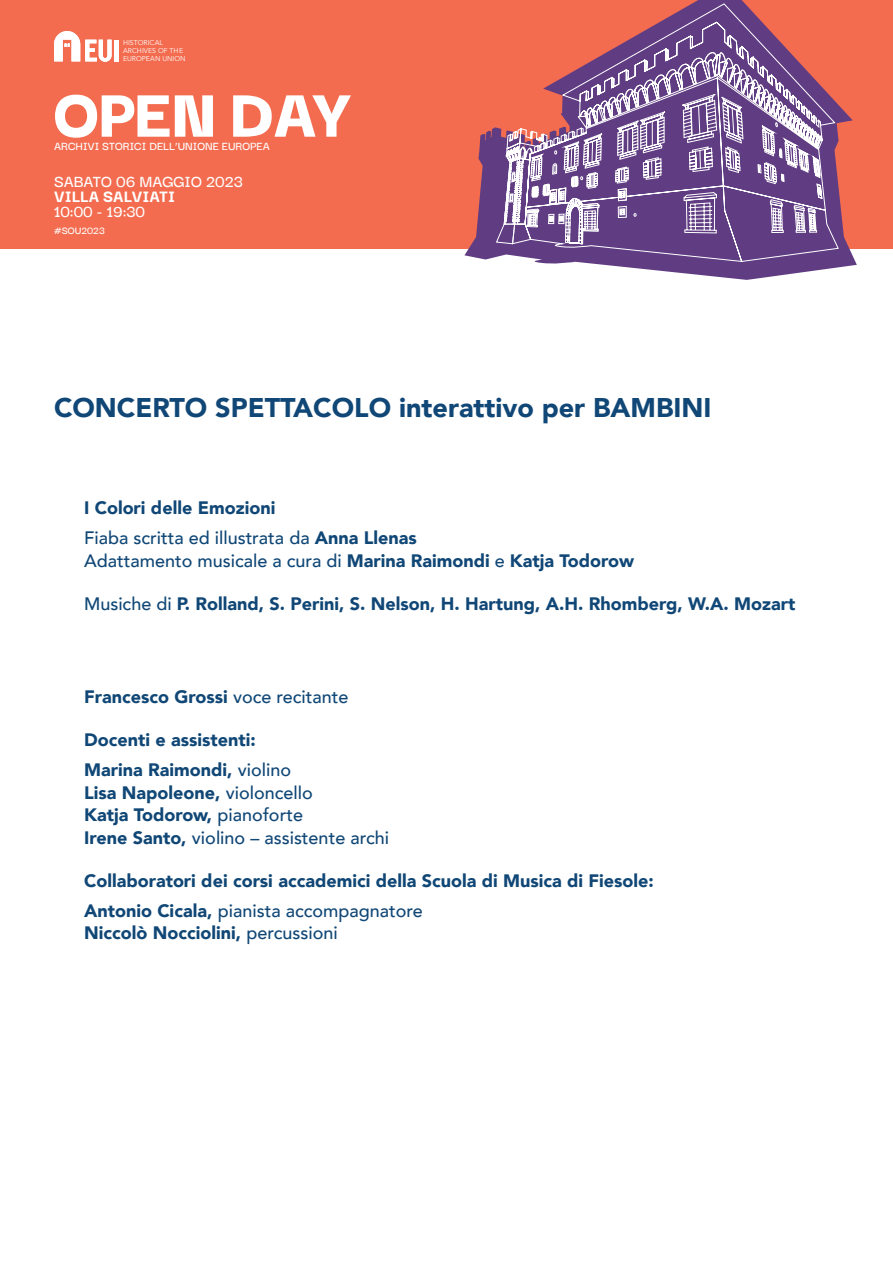
<style>
.page{position:relative;width:893px;height:1263px;background:#fff}
.page>*{position:absolute;margin:0;border:0;box-sizing:border-box;transform-origin:0 0}
.t1{font:900 73.35px "Darker Grotesque";letter-spacing:-.02em;color:#fff}
.t2{font:900 27px "Avenir";color:#104776}
.t3{font:900 18px/30px "Avenir";color:#104776}
.t4{font:500 18px/22.5px "Avenir";color:#104776}
.t5{font:600 18px "Darker Grotesque";color:#fff}
.t6{font:800 18px "Darker Grotesque";color:#fff}
.t7{font:600 12.75px "Darker Grotesque";color:#fff}
.t8{font:600 11.4px "Darker Grotesque";color:#fff}
.t9{font:7.05px/8.4px "Avenir";color:#fff}
.s1{font-weight:500}
.s2{font-weight:900}
</style>
<div class="page">
<div style="left:0;top:0;width:893px;height:248px;background:#f36c4f"></div>
<svg style="left:464px;top:105px;width:393px;height:163px"></svg>
<svg style="left:648px;top:0;width:121px;height:29px"></svg>
<svg style="left:496px;top:29px;width:343px;height:251px"></svg>
<svg style="left:504px;top:94px;width:318px;height:150px;background:#8e6e9e"></svg>
<div style="left:114px;top:40px;width:5px;height:21px;background:#fff"></div>
<svg style="left:54px;top:31px;width:58px;height:31px"></svg>
<p class="t9" style="left:123px;top:38px;width:64px">HISTORICAL<br>ARCHIVES OF THE<br>EUROPEAN UNION</p>
<h1 class="t1" style="left:54px;top:59px;width:296px">OPEN DAY</h1>
<p class="t7" style="left:54px;top:136px;width:217px">ARCHIVI STORICI DELL’UNIONE EUROPEA</p>
<p class="t5" style="left:54px;top:168px;width:190px">SABATO 06 MAGGIO 2023</p>
<p class="t6" style="left:54px;top:183px;width:123px">VILLA SALVIATI</p>
<p class="t5" style="left:54px;top:198px;width:93px">10:00 - 19:30</p>
<p class="t8" style="left:54px;top:222px;width:52px">#SOU2023</p>
<h2 class="t2" style="left:54px;top:384px;width:659px">CONCERTO SPETTACOLO interattivo per BAMBINI</h2>
<p class="t3" style="left:84px;top:493px;width:334px">I Colori delle Emozioni<br><span class="s1">Fiaba scritta ed illustrata da</span> Anna Llenas</p>
<p class="t4" style="left:84px;top:548px;width:552px">Adattamento musicale a cura di <span class="s2">Marina Raimondi</span> e <span class="s2">Katja Todorow</span></p>
<p class="t3" style="left:84px;top:588px;width:713px"><span class="s1">Musiche di</span> P. Rolland, S. Perini, S. Nelson, H. Hartung, A.H. Rhomberg, W.A. Mozart</p>
<p class="t3" style="left:84px;top:681px;width:266px">Francesco Grossi <span class="s1">voce recitante</span></p>
<p class="t3" style="left:84px;top:724px;width:208px">Docenti e assistenti:<br>Marina Raimondi, <span class="s1">violino</span></p>
<p class="t4" style="left:84px;top:780px;width:306px"><span class="s2">Lisa Napoleone,</span> violoncello<br><span class="s2">Katja Todorow,</span> pianoforte<br><span class="s2">Irene Santo,</span> violino – assistente archi</p>
<p class="t3" style="left:84px;top:865px;width:571px">Collaboratori dei corsi accademici della Scuola di Musica di Fiesole:<br>Antonio Cicala, <span class="s1">pianista accompagnatore</span></p>
<p class="t3" style="left:84px;top:917px;width:255px">Niccolò Nocciolini, <span class="s1">percussioni</span></p>
</div>
